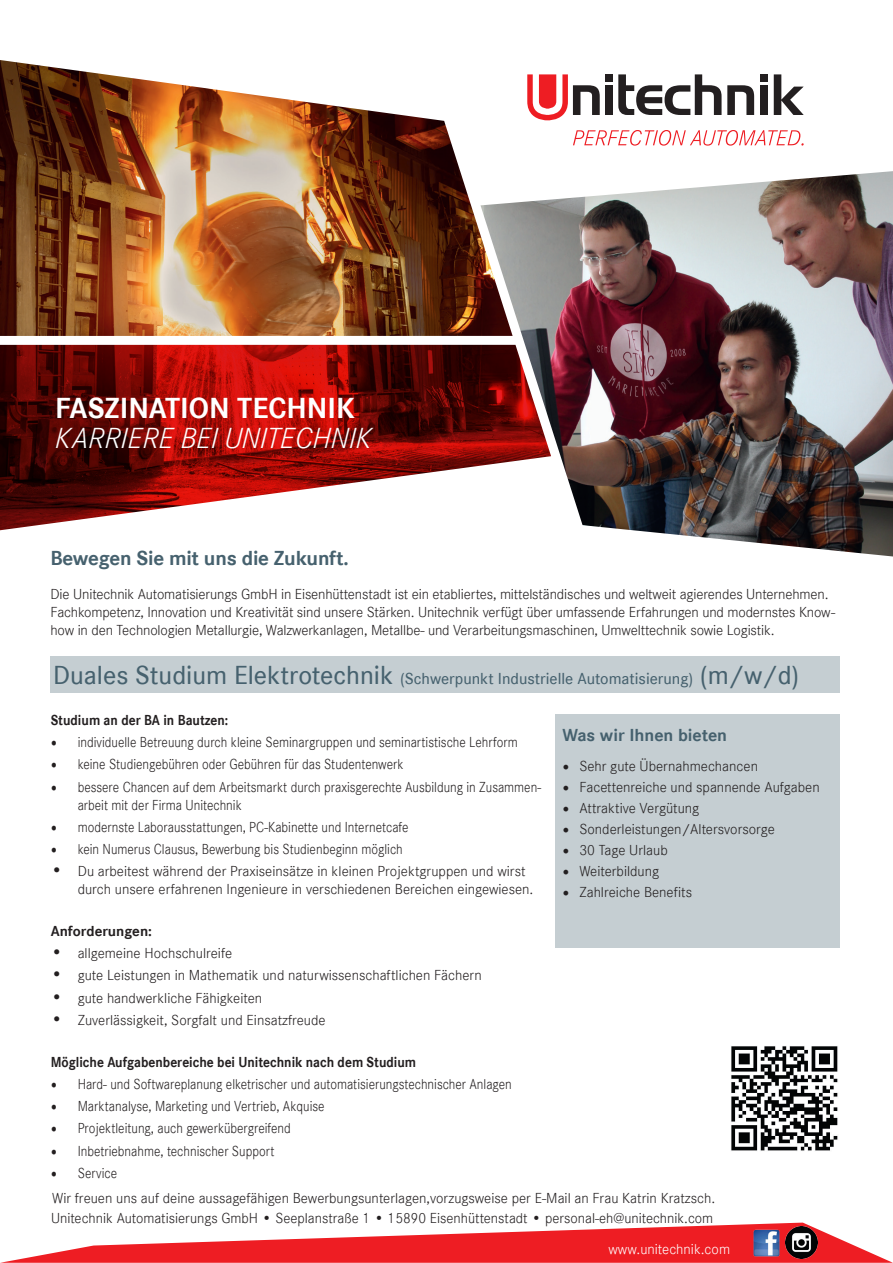
<style>
.page{position:relative;width:893px;height:1263px;background:#fff}
.page>*{position:absolute;margin:0;border:0;box-sizing:border-box;transform-origin:0 0}
.t1{font:italic 300 30px "Corporate SW01";color:#fff}
.t2{font:700 30px "Corporate SW01";color:#fff}
.t3{font:700 21px "Corporate SW01";letter-spacing:-.01em;color:#46616e}
.t4{font:700 18px "Corporate SW01";color:#46616e}
.t5{font:500 16.5px "Corporate SW01";color:#46616e}
.t6{font:300 15px/18px "Corporate SW01";color:#231f20}
.t7{font:300 15px/18px "Corporate SW01";color:#231f20;scale:.9 1}
.t8{font:700 15px "Corporate SW01";color:#231f20;scale:.9 1}
.t9{font:300 15px "Corporate SW01";color:#fff}
.t10{font:700 15px "Corporate SW01";color:#231f20}
.s1{font-size:27px}
.s2{font-family:"Minion Pro";font-weight:400;font-size:18px}
.s3{font-size:18px}
</style>
<div class="page">
<img style="left:0;top:60px;width:893px;height:888px">
<div style="left:605px;top:85px;width:8px;height:30px;background:#231f20"></div>
<div style="left:605px;top:74px;width:8px;height:8px;background:#231f20"></div>
<svg style="left:618px;top:74px;width:136px;height:41px"></svg>
<div style="left:760px;top:85px;width:8px;height:30px;background:#231f20"></div>
<div style="left:760px;top:74px;width:8px;height:8px;background:#231f20"></div>
<svg style="left:774px;top:74px;width:30px;height:41px"></svg>
<svg style="left:527px;top:74px;width:73px;height:46px"></svg>
<svg style="left:573px;top:130px;width:231px;height:16px"></svg>
<svg style="left:0;top:1222px;width:893px;height:41px"></svg>
<img style="left:786px;top:1227px;width:32px;height:32px">
<img style="left:747px;top:1224px;width:39px;height:38px">
<div style="left:50px;top:656px;width:790px;height:36px;background:#c5ced2"></div>
<div style="left:555px;top:714px;width:284px;height:233px;background:#c5ced2"></div>
<img style="left:731px;top:1046px;width:107px;height:105px">
<h1 class="t2" style="left:55px;top:391px;width:301px">FASZINATION TECHNIK</h1>
<h1 class="t1" style="left:55px;top:421px;width:319px">KARRIERE BEI UNITECHNIK</h1>
<h2 class="t3" style="left:50px;top:545px;width:300px">Bewegen Sie mit uns die Zukunft.</h2>
<p class="t6" style="left:50px;top:585px;width:786px">Die Unitechnik Automatisierungs GmbH in Eisenhüttenstadt ist ein etabliertes, mittelständisches und weltweit agierendes Unternehmen.<br>Fachkompetenz, Innovation und Kreativität sind unsere Stärken. Unitechnik verfügt über umfassende Erfahrungen und modernstes Know&shy;how in den Technologien Metallurgie, Walzwerkanlagen, Metallbe- und Verarbeitungsmaschinen, Umwelttechnik sowie Logistik.</p>
<p class="t5" style="left:53px;top:669px;width:748px"><span class="s1">Duales Studium Elektrotechnik</span> (Schwerpunkt Industrielle Automatisierung) <span class="s1">(m/w/d)</span></p>
<p class="t4" style="left:562px;top:725px;width:166px">Was wir Ihnen bieten</p>
<p class="t6" style="left:562px;top:757px;width:197px"><span class="s2">•</span> Sehr gute Übernahmechancen</p>
<p class="t6" style="left:562px;top:778px;width:259px"><span class="s2">•</span> Facettenreiche und spannende Aufgaben</p>
<p class="t6" style="left:562px;top:799px;width:138px"><span class="s2">•</span> Attraktive Vergütung</p>
<p class="t6" style="left:562px;top:820px;width:214px"><span class="s2">•</span> Sonderleistungen/Altersvorsorge</p>
<p class="t6" style="left:562px;top:841px;width:107px"><span class="s2">•</span> 30 Tage Urlaub</p>
<p class="t6" style="left:562px;top:862px;width:98px"><span class="s2">•</span> Weiterbildung</p>
<p class="t6" style="left:562px;top:883px;width:131px"><span class="s2">•</span> Zahlreiche Benefits</p>
<p class="t8" style="left:51px;top:711px;width:199px">Studium an der BA in Bautzen:</p>
<p class="t7" style="left:51px;top:733px;width:520px"><span class="s2">•</span> individuelle Betreuung durch kleine Seminargruppen und seminartistische Lehrform</p>
<p class="t7" style="left:51px;top:755px;width:394px"><span class="s2">•</span> keine Studiengebühren oder Gebühren für das Studentenwerk</p>
<p class="t7" style="left:78px;top:778px;width:516px;text-indent:-27px"><span class="s2">•</span> bessere Chancen auf dem Arbeitsmarkt durch praxisgerechte Ausbildung in Zusammen&shy;arbeit mit der Firma Unitechnik</p>
<p class="t7" style="left:51px;top:818px;width:399px"><span class="s2">•</span> modernste Laborausstattungen, PC-Kabinette und Internetcafe</p>
<p class="t7" style="left:51px;top:840px;width:393px"><span class="s2">•</span> kein Numerus Clausus, Bewerbung bis Studienbeginn möglich</p>
<p class="t6" style="left:78px;top:862px;width:457px;text-indent:-27px"><span class="s3">•</span> Du arbeitest während der Praxiseinsätze in kleinen Projektgruppen und wirst durch unsere erfahrenen Ingenieure in verschiedenen Bereichen eingewiesen.</p>
<p class="t10" style="left:51px;top:922px;width:103px">Anforderungen:</p>
<p class="t6" style="left:51px;top:944px;width:183px"><span class="s3">•</span> allgemeine Hochschulreife</p>
<p class="t6" style="left:51px;top:966px;width:433px"><span class="s3">•</span> gute Leistungen in Mathematik und naturwissenschaftlichen Fächern</p>
<p class="t6" style="left:51px;top:989px;width:213px"><span class="s3">•</span> gute handwerkliche Fähigkeiten</p>
<p class="t6" style="left:51px;top:1011px;width:276px"><span class="s3">•</span> Zuverlässigkeit, Sorgfalt und Einsatzfreude</p>
<p class="t8" style="left:51px;top:1053px;width:408px">Mögliche Aufgabenbereiche bei Unitechnik nach dem Studium</p>
<p class="t7" style="left:51px;top:1075px;width:514px"><span class="s2">•</span> Hard- und Softwareplanung elketrischer und automatisierungstechnischer Anlagen</p>
<p class="t7" style="left:51px;top:1097px;width:306px"><span class="s2">•</span> Marktanalyse, Marketing und Vertrieb, Akquise</p>
<p class="t7" style="left:51px;top:1119px;width:268px"><span class="s2">•</span> Projektleitung, auch gewerkübergreifend</p>
<p class="t7" style="left:51px;top:1141px;width:250px"><span class="s2">•</span> Inbetriebnahme, technischer Support</p>
<p class="t7" style="left:51px;top:1160px;width:740px;line-height:25.2px"><span class="s2">•</span> Service<br>Wir freuen uns auf deine aussagefähigen Bewerbungsunterlagen,vorzugsweise per E-Mail an Frau Katrin Kratzsch.</p>
<p class="t9" style="left:608px;top:1240px;width:123px">www.unitechnik.com</p>
<p class="t6" style="left:51px;top:1208px;width:664px">Unitechnik Automatisierungs GmbH • Seeplanstraße 1 • 15890 Eisenhüttenstadt • personal-eh@unitechnik.com</p>
</div>
